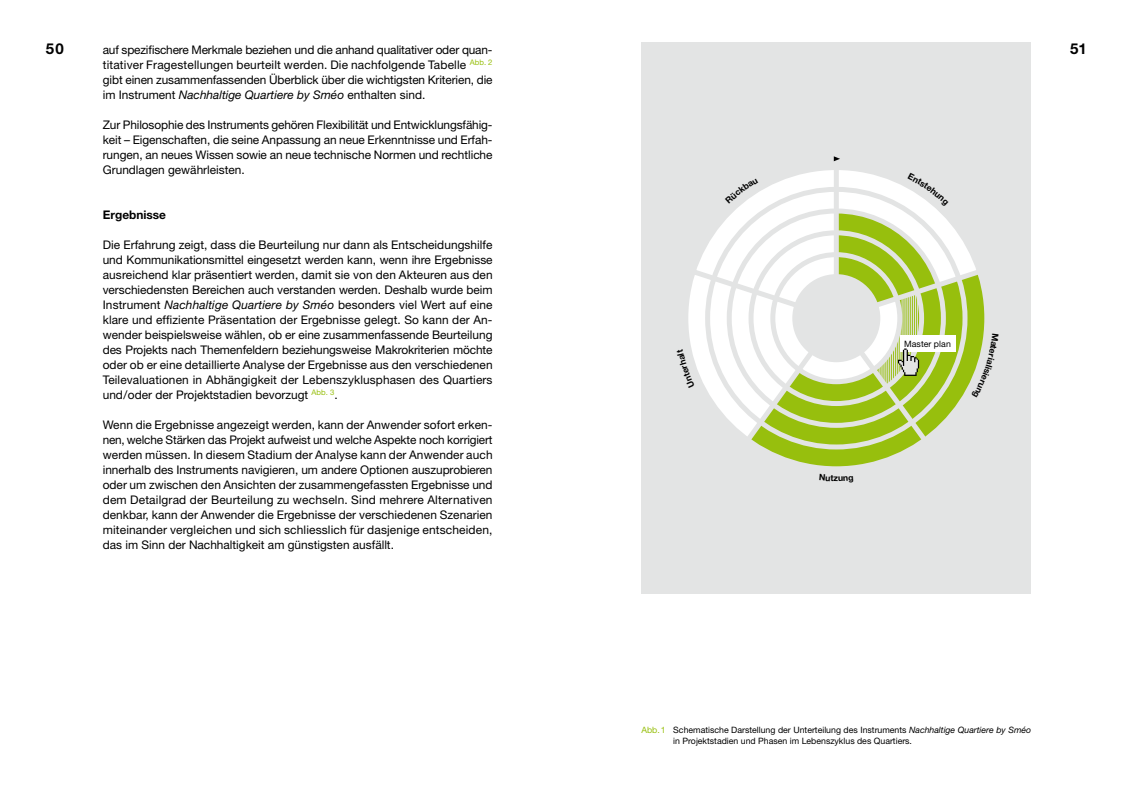
<style>
.page{position:relative;width:1134px;height:798px;background:#fff}
.page>*{position:absolute;margin:0;border:0;box-sizing:border-box;transform-origin:0 0}
.t1{font:700 15px "Helvetica Neue";color:#000}
.t2{font:11.88px/15px "Helvetica Neue";color:#000;text-align:justify}
.t3{font:700 11.88px "Helvetica Neue";color:#000}
.t4{font:8.75px/11.2px "Helvetica Neue";color:#000}
.s1{font-style:italic}
.s2{color:#97bf0d}
</style>
<div class="page">
<div style="left:641px;top:42px;width:390px;height:552px;background:#e3e4e4"></div>
<svg style="left:689px;top:156px;width:175px;height:259px"></svg>
<svg style="left:834px;top:156px;width:6px;height:5px"></svg>
<svg style="left:689px;top:349px;width:6px;height:38px"></svg>
<svg style="left:725px;top:173px;width:260px;height:294px"></svg>
<p class="t1" style="left:46px;top:39px;width:19px">50</p>
<p class="t1" style="left:1070px;top:39px;width:18px">51</p>
<p class="t2" style="left:103px;top:42px;width:391px">auf spezifischere Merkmale beziehen und die anhand qualitativer oder quan&shy;titativer Fragestellungen beurteilt werden. Die nachfolgende Tabelle <sup>Abb.</sup> <sup>2 </sup>gibt einen zusammenfassenden Überblick über die wichtigsten Kriterien, die im Instrument <span class="s1">Nachhaltige Quartiere by Sméo</span> enthalten sind.</p>
<p class="t2" style="left:103px;top:117px;width:391px">Zur Philosophie des Instruments gehören Flexibilität und Entwicklungsfähig&shy;keit – Eigenschaften, die seine Anpassung an neue Erkenntnisse und Erfah&shy;rungen, an neues Wissen sowie an neue technische Normen und rechtliche Grundlagen gewährleisten.</p>
<p class="t3" style="left:103px;top:207px;width:65px">Ergebnisse</p>
<p class="t2" style="left:103px;top:237px;width:391px">Die Erfahrung zeigt, dass die Beurteilung nur dann als Entscheidungshilfe und Kommunikationsmittel eingesetzt werden kann, wenn ihre Ergebnisse ausreichend klar präsentiert werden, damit sie von den Akteuren aus den verschiedensten Bereichen auch verstanden werden. Deshalb wurde beim Instrument <span class="s1">Nachhaltige Quartiere by Sméo</span> besonders viel Wert auf eine klare und effiziente Präsentation der Ergebnisse gelegt. So kann der An&shy;wender beispielsweise wählen, ob er eine zusammenfassende Beurteilung des Projekts nach Themenfeldern beziehungsweise Makrokriterien möchte oder ob er eine detaillierte Analyse der Ergebnisse aus den verschiedenen Teilevaluationen in Abhängigkeit der Lebenszyklusphasen des Quartiers und/oder der Projektstadien bevorzugt <sup>Abb.</sup> <sup>3</sup>.</p>
<p class="t2" style="left:103px;top:417px;width:391px">Wenn die Ergebnisse angezeigt werden, kann der Anwender sofort erken&shy;nen, welche Stärken das Projekt aufweist und welche Aspekte noch korrigiert werden müssen. In diesem Stadium der Analyse kann der Anwender auch innerhalb des Instruments navigieren, um andere Optionen auszuprobieren oder um zwischen den Ansichten der zusammengefassten Ergebnisse und dem Detailgrad der Beurteilung zu wechseln. Sind mehrere Alternativen denkbar, kann der Anwender die Ergebnisse der verschiedenen Szenarien miteinander vergleichen und sich schliesslich für dasjenige entscheiden, das im Sinn der Nachhaltigkeit am günstigsten ausfällt.</p>
<p class="t4" style="left:904px;top:337px;width:48px">Master plan</p>
<p class="t4" style="left:673px;top:723px;width:359px;text-indent:-32px"><span class="s2">Abb.1</span> Schematische Darstellung der Unterteilung des Instruments <span class="s1">Nachhaltige Quartiere by Sméo </span>in Projektstadien und Phasen im Lebenszyklus des Quartiers.</p>
</div>
